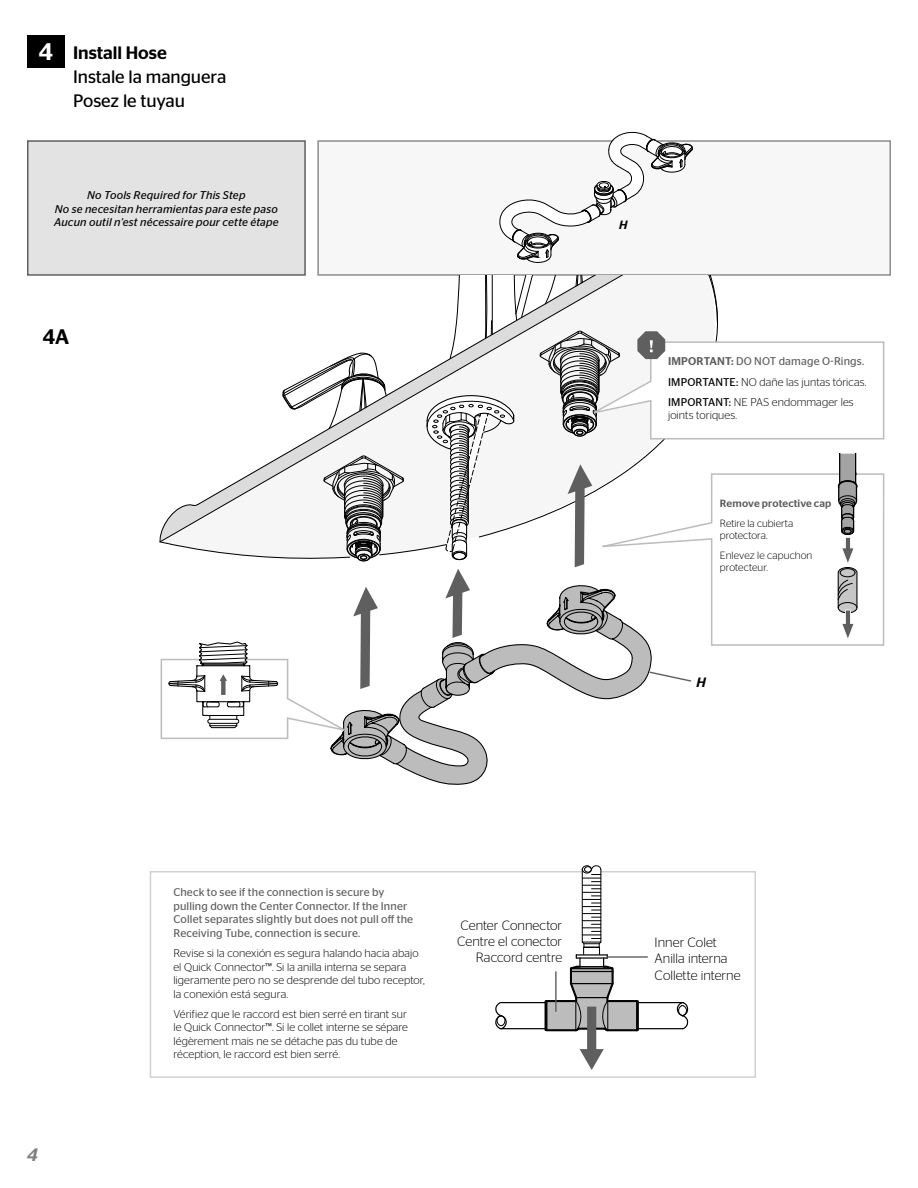
<style>
.page{position:relative;width:918px;height:1188px;background:#fff}
.page>*{position:absolute;margin:0;border:0;box-sizing:border-box;transform-origin:0 0}
.t1{font:500 24px "Stag Sans";color:#fff}
.t2{font:500 21px "Stag Sans";color:#000}
.t3{font:18px/24px "Stag Sans";letter-spacing:-.005em;color:#000}
.t4{font:500 18px "Stag Sans";color:#000}
.t5{font:italic 500 18px "Stag Sans";color:#818181}
.t6{font:300 13.5px/16.2px "Stag Sans";color:#000}
.t7{font:italic 500 13.5px "Stag Sans";color:#000}
.t8{font:italic 500 12px "Stag Sans";color:#000}
.t9{font:300 11.25px/13.5px "Stag Sans";letter-spacing:.01em;color:#000}
.t10{font:11.25px/13.5px "Stag Sans";letter-spacing:.015em;color:#5f5f5f}
.t11{font:italic 11.25px "Stag Sans";letter-spacing:.015em;color:#000}
.t12{font:300 10.5px/12.6px "Stag Sans";letter-spacing:.005em;color:#000}
.t13{font:500 10.5px "Stag Sans";letter-spacing:.01em;color:#5f5f5f}
.s1{font-weight:500}
.s2{font-weight:400}
</style>
<div class="page">
<div style="left:150px;top:871px;width:606px;height:207px;background:#fff;border:2px solid #d1d1d1"></div>
<div style="left:27px;top:140px;width:279px;height:136px;background:#e3e3e3;border:2px solid #5f5f5f"></div>
<div style="left:317px;top:140px;width:574px;height:136px;background:#f7f7f7;border:2px solid #8d8d8d"></div>
<svg style="left:498px;top:131px;width:196px;height:132px"></svg>
<svg style="left:495px;top:865px;width:194px;height:205px"></svg>
<div style="left:27px;top:36px;width:38px;height:32px;background:#000"></div>
<svg style="left:398px;top:765px;width:90px;height:20px"></svg>
<hr style="left:608px;top:956px;width:39px;height:2px;background:#5f5f5f">
<hr style="left:555px;top:972px;width:2px;height:39px;background:#5f5f5f">
<svg style="left:159px;top:276px;width:726px;height:489px"></svg>
<p class="t1" style="left:39px;top:38px;width:16px">4</p>
<p class="t4" style="left:73px;top:42px;width:95px">Install Hose</p>
<p class="t3" style="left:73px;top:64px;width:155px">Instale la manguera<br>Posez le tuyau</p>
<p class="t11" style="left:87px;top:189px;width:160px">No Tools Required for This Step</p>
<p class="t11" style="left:55px;top:203px;width:225px">No se necesitan herramientas para este paso</p>
<p class="t11" style="left:54px;top:216px;width:226px">Aucun outil n’est nécessaire pour cette étape</p>
<p class="t2" style="left:43px;top:324px;width:28px">4A</p>
<p class="t8" style="left:619px;top:218px;width:10px">H</p>
<p class="t10" style="left:668px;top:355px;width:198px"><span class="s1">IMPORTANT:</span> DO NOT damage O-Rings.</p>
<p class="t9" style="left:668px;top:375px;width:200px"><span class="s2">IMPORTANTE:</span> NO dañe las juntas tóricas.</p>
<p class="t9" style="left:668px;top:395px;width:187px"><span class="s2">IMPORTANT:</span> NE PAS endommager les joints toriques.</p>
<p class="t13" style="left:720px;top:498px;width:113px">Remove protective cap</p>
<p class="t12" style="left:720px;top:517px;width:75px">Retire la cubierta protectora.</p>
<p class="t12" style="left:720px;top:549px;width:94px">Enlevez le capuchon protecteur.</p>
<p class="t7" style="left:696px;top:675px;width:11px">H</p>
<h3 class="t5" style="left:27px;top:1145px;width:12px">4</h3>
<p class="t10" style="left:173px;top:886px;width:241px">Check to see if the connection is secure by pulling down the Center Connector. If the Inner Collet separates slightly but does not pull off the Receiving Tube, connection is secure.</p>
<p class="t9" style="left:173px;top:946px;width:253px">Revise si la conexión es segura halando hacia abajo el Quick Connector™. Si la anilla interna se separa ligeramente pero no se desprende del tubo receptor, la conexión está segura.</p>
<p class="t9" style="left:173px;top:1007px;width:236px">Vérifiez que le raccord est bien serré en tirant sur le Quick Connector™. Si le collet interne se sépare légèrement mais ne se détache pas du tube de réception, le raccord est bien serré.</p>
<p class="t6" style="left:457px;top:917px;width:107px">Center Connector<br>Centre el conector</p>
<p class="t6" style="left:476px;top:949px;width:88px">Raccord centre</p>
<p class="t6" style="left:655px;top:934px;width:74px">Inner Colet<br>Anilla interna</p>
<p class="t6" style="left:655px;top:967px;width:87px">Collette interne</p>
</div>
